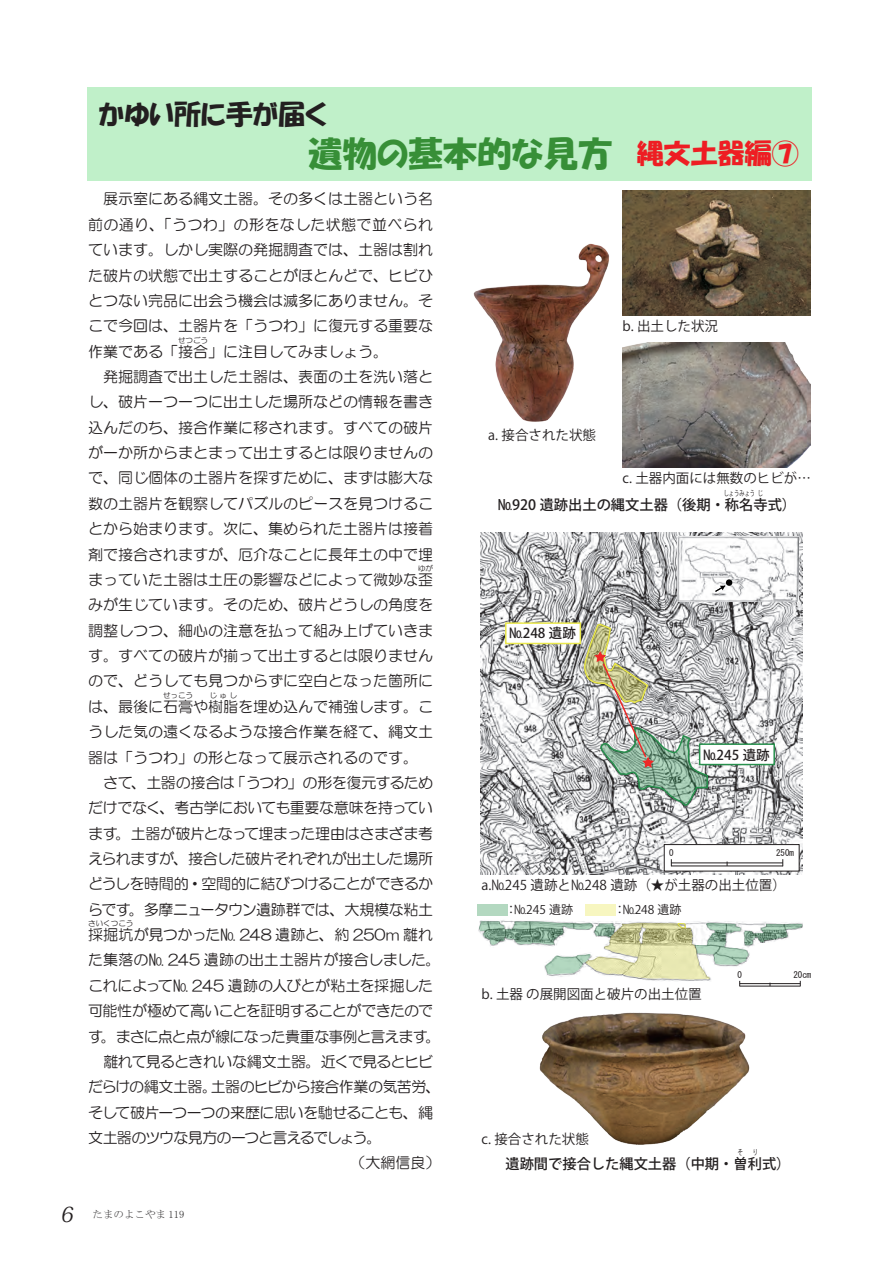
<style>
.page{position:relative;width:893px;height:1263px;background:#fff}
.page>*{position:absolute;margin:0;border:0;box-sizing:border-box;transform-origin:0 0}
.t1{font:34.5px "HGP Soei Kakupoptai";color:#378f37}
.t2{font:27px "HGP Soei Kakupoptai";color:#231f20}
.t3{font:15px/25.3px "HG Maru Gothic MPRO";letter-spacing:-.015em;color:#231f20;text-align:justify}
.t4{font:15px/25.3px "HG Maru Gothic MPRO";letter-spacing:-.045em;color:#231f20}
.t5{font:500 14.25px "Koz Go Pro";color:#231f20}
.t6{font:13.5px "Koz Go Pro";color:#231f20}
.t7{font:500 13.5px "Koz Go Pro";color:#231f20}
.t8{font:12px "Koz Go Pr 6 N";color:#231f20}
.t9{font:10.5px "MS Mincho";color:#312f30}
.t10{font:9px "MS Gothic";color:#231f20}
.t11{font:7.5px "HG Maru Gothic MPRO";letter-spacing:.005em;color:#231f20}
.t12{font:7.5px "Koz Go Pr 6 N";color:#231f20;scale:.7 1}
.s1{font-size:27px;color:#ee1d23}
.s2{font-family:"Koz Min Pr 6 N";font-style:italic;font-size:21px;color:#231f20}
</style>
<div class="page">
<div style="left:88px;top:87px;width:724px;height:94px;background:#c0f0c9"></div>
<img style="left:481px;top:532px;width:321px;height:342px">
<img style="left:678px;top:536px;width:121px;height:66px">
<img style="left:539px;top:1012px;width:211px;height:133px">
<div style="left:664px;top:844px;width:135px;height:27px;background:#fff"></div>
<div style="left:664px;top:844px;width:135px;height:27px;border:1px solid #231f20"></div>
<div style="left:726px;top:579px;width:6px;height:7px;border:2px solid #030303;border-radius:50%"></div>
<svg style="left:714px;top:580px;width:18px;height:13px"></svg>
<svg style="left:583px;top:622px;width:126px;height:186px;background:#b0b5ac"></svg>
<div style="left:700px;top:744px;width:74px;height:20px;background:#fff"></div>
<div style="left:699px;top:743px;width:76px;height:22px;border:1px solid #27904d"></div>
<div style="left:506px;top:623px;width:74px;height:20px;background:#fff"></div>
<div style="left:505px;top:622px;width:76px;height:22px;border:1px solid #eae84c"></div>
<hr style="left:671px;top:865px;width:112px;height:1px;background:#231f20">
<hr style="left:671px;top:863px;width:112px;height:1px;background:#231f20">
<hr style="left:740px;top:986px;width:60px;height:1px;background:#231f20">
<svg style="left:479px;top:921px;width:323px;height:65px"></svg>
<hr style="left:740px;top:983px;width:60px;height:1px;background:#231f20">
<div style="left:477px;top:903px;width:31px;height:12px;background:#b3d8c0"></div>
<div style="left:586px;top:903px;width:30px;height:12px;background:#f7f6c0"></div>
<img style="left:622px;top:190px;width:188px;height:126px">
<img style="left:622px;top:342px;width:188px;height:126px">
<img style="left:473px;top:243px;width:137px;height:179px">
<h2 class="t2" style="left:99px;top:101px;width:229px">かゆい所に手が届く</h2>
<h1 class="t1" style="left:308px;top:136px;width:492px">遺物の基本的な見方 <span class="s1">縄文土器編⑦</span></h1>
<p class="t3" style="left:88px;top:186px;width:347px">　展示室にある縄文土器。その多くは土器という名前の通り、「うつわ」の形をなした状態で並べられています。しかし実際の発掘調査では、土器は割れた破片の状態で出土することがほとんどで、ヒビひとつない完品に出会う機会は滅多にありません。そこで今回は、土器片を「うつわ」に復元する重要な作業である「接合」に注目してみましょう。</p>
<p class="t6" style="left:622px;top:317px;width:97px">b. 出土した状況</p>
<p class="t11" style="left:178px;top:336px;width:31px">せつごう</p>
<p class="t3" style="left:88px;top:364px;width:346px">　発掘調査で出土した土器は、表面の土を洗い落とし、破片一つ一つに出土した場所などの情報を書き込んだのち、接合作業に移されます。すべての破片が一か所からまとまって出土するとは限りませんので、同じ個体の土器片を探すために、まずは膨大な数の土器片を観察してパズルのピースを見つけることから始まります。次に、集められた土器片は接着剤で接合されますが、厄介なことに長年土の中で埋まっていた土器は土圧の影響などによって微妙な歪</p>
<p class="t6" style="left:488px;top:427px;width:109px">a. 接合された状態</p>
<p class="t6" style="left:622px;top:469px;width:190px">c. 土器内面には無数のヒビが…</p>
<p class="t12" style="left:724px;top:489px;width:57px">しょうみょう じ</p>
<p class="t5" style="left:498px;top:496px;width:300px">№920 遺跡出土の縄文土器（後期・称名寺式）</p>
<p class="t11" style="left:418px;top:564px;width:16px">ゆが</p>
<p class="t3" style="left:88px;top:592px;width:347px">みが生じています。そのため、破片どうしの角度を調整しつつ、細心の注意を払って組み上げていきます。すべての破片が揃って出土するとは限りませんので、どうしても見つからずに空白となった箇所には、最後に石膏や樹脂を埋め込んで補強します。こ</p>
<p class="t7" style="left:509px;top:625px;width:68px">№248 遺跡</p>
<p class="t11" style="left:163px;top:691px;width:31px">せっこう</p>
<p class="t11" style="left:209px;top:691px;width:29px">じゅし</p>
<p class="t3" style="left:88px;top:719px;width:347px;text-align:left">うした気の遠くなるような接合作業を経て、縄文土器は「うつわ」の形となって展示されるのです。　さて、土器の接合は「うつわ」の形を復元するためだけでなく、考古学においても重要な意味を持っています。土器が破片となって埋まった理由はさまざま考えられますが、接合した破片それぞれが出土した場所どうしを時間的・空間的に結びつけることができるからです。多摩ニュータウン遺跡群では、大規模な粘土採掘坑が見つかった№ 248 遺跡と、約 250m 離れ</p>
<p class="t7" style="left:703px;top:746px;width:68px">№245 遺跡</p>
<p class="t10" style="left:669px;top:848px;width:6px">0</p>
<p class="t10" style="left:776px;top:848px;width:19px">250m</p>
<p class="t6" style="left:481px;top:876px;width:306px">a.№245 遺跡と№248 遺跡（★が土器の出土位置）</p>
<p class="t8" style="left:505px;top:903px;width:69px">：№245 遺跡</p>
<p class="t8" style="left:614px;top:903px;width:69px">：№248 遺跡</p>
<p class="t11" style="left:88px;top:920px;width:47px">さいくつこう</p>
<p class="t4" style="left:88px;top:947px;width:354px">た集落の№ 245 遺跡の出土土器片が接合しました。これによって№ 245 遺跡の人びとが粘土を採掘した可能性が極めて高いことを証明することができたのです。まさに点と点が線になった貴重な事例と言えます。　離れて見るときれいな縄文土器。近くで見るとヒビだらけの縄文土器。土器のヒビから接合作業の気苦労、そして破片一つ一つの来歴に思いを馳せることも、縄文土器のツウな見方の一つと言えるでしょう。</p>
<p class="t10" style="left:737px;top:971px;width:6px">0</p>
<p class="t10" style="left:793px;top:971px;width:19px">20cm</p>
<p class="t6" style="left:481px;top:985px;width:222px">b. 土器 の展開図面と破片の出土位置</p>
<p class="t6" style="left:481px;top:1130px;width:109px">c. 接合された状態</p>
<p class="t9" style="left:60px;top:1208px;width:126px"><span class="s2">6</span> たまのよこやま 119</p>
<p class="t12" style="left:738px;top:1148px;width:9px">そ</p>
<p class="t12" style="left:753px;top:1148px;width:9px">り</p>
<p class="t5" style="left:505px;top:1154px;width:286px">遺跡間で接合した縄文土器（中期・曽利式）</p>
</div>
